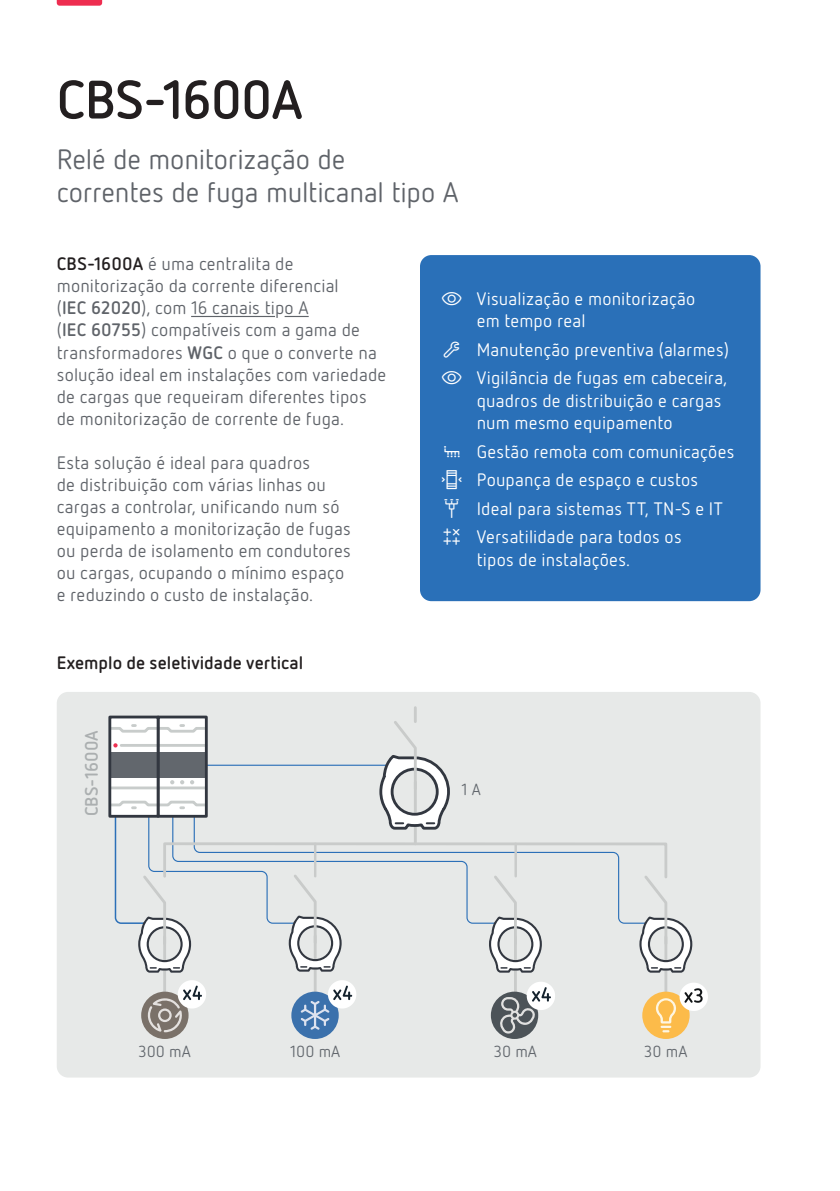
<style>
.page{position:relative;width:840px;height:1191px;background:#fff}
.page>*{position:absolute;margin:0;border:0;box-sizing:border-box;transform-origin:0 0}
.t1{font:700 54px "Netto Pro";letter-spacing:-.02em;color:#231f20}
.H4_2{font:28px/33px "Netto Pro";letter-spacing:-.005em;color:#5f6369}
.t2{font:18px/22px "Netto Pro";letter-spacing:.01em;color:#5f6369}
.P_Viñetas{font:18px/22.6px "Netto Pro";letter-spacing:.01em;color:#fff}
.t3{font:700 18px "Netto Pro";color:#231f20}
.t4{font:700 18px "Netto Pro";color:#abafb0}
.t5{font:16px "Netto Pro";color:#62676d}
.s1{font-weight:700;color:#231f20}
.s2{font-weight:700}
</style>
<div class="page">
<div style="left:57px;top:692px;width:703px;height:385px;background:#e7e9e8;border-radius:11px"></div>
<svg style="left:57px;top:0;width:45px;height:6px"></svg>
<hr style="left:163px;top:937px;width:3px;height:83px;background:#c9cbca">
<hr style="left:413px;top:707px;width:3px;height:14px;background:#c9cbca">
<div style="left:156px;top:715px;width:52px;height:102px;border:3px solid #323740"></div>
<div style="left:108px;top:715px;width:51px;height:102px;border:3px solid #323740"></div>
<hr style="left:313px;top:936px;width:3px;height:63px;background:#c9cbca">
<hr style="left:513px;top:937px;width:3px;height:63px;background:#c9cbca">
<hr style="left:664px;top:937px;width:3px;height:63px;background:#c9cbca">
<svg style="left:108px;top:718px;width:584px;height:254px"></svg>
<div style="left:291px;top:991px;width:47px;height:48px;background:#3b71ac;border-radius:50%"></div>
<svg style="left:300px;top:980px;width:56px;height:49px"></svg>
<div style="left:642px;top:991px;width:47px;height:48px;background:#fcbb4a;border-radius:50%"></div>
<svg style="left:655px;top:982px;width:52px;height:50px"></svg>
<div style="left:141px;top:991px;width:47px;height:48px;background:#7a7169;border-radius:50%"></div>
<svg style="left:148px;top:980px;width:58px;height:52px"></svg>
<svg style="left:490px;top:991px;width:48px;height:48px"></svg>
<svg style="left:498px;top:981px;width:56px;height:52px"></svg>
<div style="left:420px;top:255px;width:340px;height:346px;background:#2a70b8;border-radius:11px"></div>
<hr style="left:191px;top:316px;width:84px;height:1px;background:#5f6369">
<svg style="left:284px;top:316px;width:24px;height:1px"></svg>
<h3 class="t1" style="left:57px;top:63px;width:247px">CBS-1600A</h3>
<p class="H4_2" style="left:57px;top:142px;width:403px">Relé de monitorização de correntes de fuga multicanal tipo A</p>
<p class="t2" style="left:57px;top:252px;width:331px"><span class="s1">CBS-1600A</span> é uma centralita de monitorização da corrente diferencial<br>(<span class="s2">IEC 62020</span>), com 16 canais tipo A<br>(<span class="s2">IEC 60755</span>) compatíveis com a gama de transformadores <span class="s2">WGC</span> o que o converte na solução ideal em instalações com variedade de cargas que requeiram diferentes tipos de monitorização de corrente de fuga.</p>
<p class="t2" style="left:57px;top:451px;width:295px">Esta solução é ideal para quadros<br>de distribuição com várias linhas ou cargas a controlar, unificando num só equipamento a monitorização de fugas ou perda de isolamento em condutores ou cargas, ocupando o mínimo espaço e reduzindo o custo de instalação.</p>
<p class="P_Viñetas" style="left:476px;top:286px;width:220px">Visualização e monitorização em tempo real</p>
<p class="P_Viñetas" style="left:476px;top:337px;width:253px">Manutenção preventiva (alarmes)</p>
<p class="P_Viñetas" style="left:476px;top:366px;width:252px">Vigilância de fugas em cabeceira, quadros de distribuição e cargas num mesmo equipamento</p>
<p class="P_Viñetas" style="left:476px;top:439px;width:259px">Gestão remota com comunicações</p>
<p class="P_Viñetas" style="left:476px;top:468px;width:223px">Poupança de espaço e custos</p>
<p class="P_Viñetas" style="left:476px;top:496px;width:247px">Ideal para sistemas TT, TN-S e IT</p>
<p class="P_Viñetas" style="left:476px;top:524px;width:206px">Versatilidade para todos os tipos de instalações.</p>
<h5 class="t3" style="left:57px;top:651px;width:248px">Exemplo de seletividade vertical</h5>
<p class="t4" style="left:79px;top:816px;width:88px;rotate:-90deg">CBS-1600A</p>
<p class="t5" style="left:461px;top:779px;width:21px">1 A</p>
<p class="t5" style="left:138px;top:1040px;width:54px">300 mA</p>
<p class="t5" style="left:493px;top:1040px;width:45px">30 mA</p>
<p class="t5" style="left:290px;top:1040px;width:52px">100 mA</p>
<p class="t5" style="left:644px;top:1040px;width:45px">30 mA</p>
</div>
